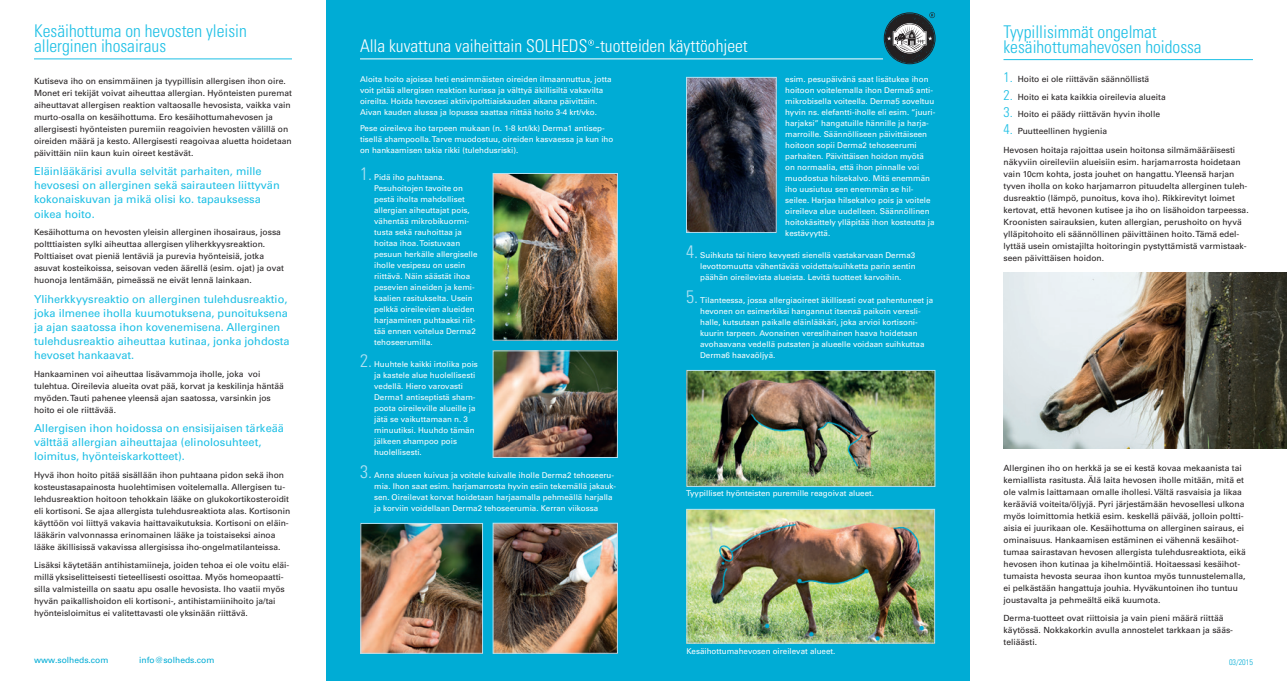
<style>
.page{position:relative;width:1287px;height:681px;background:#fff}
.page>*{position:absolute;margin:0;border:0;box-sizing:border-box;transform-origin:0 0}
.t1{font:300 condensed 18px "Univers LT Std";color:#b2e2f4}
.t2{font:300 condensed 17.5px/15px "Univers LT Std";color:#1cbfe5}
.t3{font:300 condensed 17.5px "Univers LT Std";color:#fff}
.t4{font:11px/14px "Univers LT Pro 55 Roman";color:#1cbfe5}
.t5{font:8.5px/12px "Univers LT Pro 55 Roman";color:#231f20}
.t6{font:8.5px "Univers LT Pro 55 Roman";color:#00acd5}
.t7{font:8px/11px "Univers LT Pro 55 Roman";color:#fff}
.t8{font:300 condensed 8px "Univers LT Std";color:#00acd5}
.s1{font-family:"Univers LT Std";font-weight:300;font-stretch:condensed;font-size:14px;color:#1cbfe5}
</style>
<div class="page">
<div style="left:326px;top:0;width:643px;height:680px;background:#00acd5"></div>
<hr style="left:34px;top:58px;width:258px;height:1px;background:#1cbfe5">
<hr style="left:360px;top:58px;width:523px;height:1px;background:#fff">
<img style="left:495px;top:175px;width:121px;height:163px">
<div style="left:493px;top:173px;width:125px;height:167px;border:1px solid #b2e2f4"></div>
<img style="left:495px;top:352px;width:121px;height:103px">
<div style="left:493px;top:350px;width:125px;height:107px;border:1px solid #b2e2f4"></div>
<img style="left:362px;top:525px;width:119px;height:126px">
<div style="left:360px;top:523px;width:123px;height:130px;border:1px solid #b2e2f4"></div>
<img style="left:495px;top:524px;width:121px;height:127px">
<div style="left:493px;top:522px;width:125px;height:131px;border:1px solid #b2e2f4"></div>
<img style="left:688px;top:510px;width:245px;height:131px">
<div style="left:686px;top:508px;width:249px;height:135px;border:1px solid #b2e2f4"></div>
<img style="left:688px;top:79px;width:87px;height:152px">
<div style="left:686px;top:77px;width:91px;height:156px;border:1px solid #b2e2f4"></div>
<img style="left:688px;top:372px;width:245px;height:112px">
<div style="left:686px;top:370px;width:249px;height:116px;border:1px solid #b2e2f4"></div>
<hr style="left:1003px;top:59px;width:250px;height:1px;background:#1cbfe5">
<img style="left:1003px;top:273px;width:284px;height:175px">
<svg style="left:885px;top:12px;width:50px;height:51px"></svg>
<svg style="left:588px;top:40px;width:6px;height:6px"></svg>
<h2 class="t2" style="left:34px;top:23px;width:214px">Kesäihottuma on hevosten yleisin allerginen ihosairaus</h2>
<p class="t5" style="left:34px;top:75px;width:259px">Kutiseva iho on ensimmäinen ja tyypillisin allergisen ihon oire.<br>Monet eri tekijät voivat aiheuttaa allergian. Hyönteisten puremat aiheuttavat allergisen reaktion valtaosalle hevosista, vaikka vain murto-osalla on kesäihottuma. Ero kesäihottumahevosen ja allergisesti hyönteisten puremiin reagoivien hevosten välillä on oireiden määrä ja kesto. Allergisesti reagoivaa aluetta hoidetaan päivittäin niin kaun kuin oireet kestävät.</p>
<p class="t4" style="left:34px;top:164px;width:247px">Eläinlääkärisi avulla selvität parhaiten, mille hevosesi on allerginen sekä sairauteen liittyvän kokonaiskuvan ja mikä olisi ko. tapauksessa oikea hoito.</p>
<p class="t5" style="left:34px;top:226px;width:251px">Kesäihottuma on hevosten yleisin allerginen ihosairaus, jossa poltttiaisten sylki aiheuttaa allergisen yliherkkyysreaktion.<br>Polttiaiset ovat pieniä lentäviä ja purevia hyönteisiä, jotka asuvat kosteikoissa, seisovan veden äärellä (esim. ojat) ja ovat huonoja lentämään, pimeässä ne eivät lennä lainkaan.</p>
<p class="t4" style="left:34px;top:292px;width:257px">Yliherkkyysreaktio on allerginen tulehdusreaktio, joka ilmenee iholla kuumotuksena, punoituksena ja ajan saatossa ihon kovenemisena. Allerginen tulehdusreaktio aiheuttaa kutinaa, jonka johdosta hevoset hankaavat.</p>
<p class="t5" style="left:34px;top:367px;width:251px">Hankaaminen voi aiheuttaa lisävammoja iholle, joka voi tulehtua. Oireilevia alueita ovat pää, korvat ja keskilinja häntää myöden. Tauti pahenee yleensä ajan saatossa, varsinkin jos hoito ei ole riittävää.</p>
<p class="t4" style="left:34px;top:421px;width:252px">Allergisen ihon hoidossa on ensisijaisen tärkeää välttää allergian aiheuttajaa (elinolosuhteet,<br>loi mitus, hyönteiskarkotteet).</p>
<p class="t5" style="left:34px;top:469px;width:258px">Hyvä ihon hoito pitää sisällään ihon puhtaana pidon sekä ihon kosteustasapainosta huolehtimisen voitelemalla. Allergisen tu&shy;lehdusreaktion hoitoon tehokkain lääke on glukokortikosteroidit eli kortisoni. Se ajaa allergista tulehdusreaktiota alas. Kortisonin käyttöön voi liittyä vakavia haittavaikutuksia. Kortisoni on eläin&shy;lääkärin valvonnassa erinomainen lääke ja toistaiseksi ainoa lääke äkillisissä vakavissa allergisissa iho-ongelmatilanteissa.</p>
<p class="t5" style="left:34px;top:558px;width:257px">Lisäksi käytetään antihistamiineja, joiden tehoa ei ole voitu eläi&shy;millä yksiselitteisesti tieteellisesti osoittaa. Myös homeopaatti&shy;silla valmisteilla on saatu apu osalle hevosista. Iho vaatii myös hyvän paikallishoidon eli kortisoni-, antihistamiinihoito ja/tai hyönteisloimitus ei valitettavasti ole yksinään riittävä.</p>
<h2 class="t3" style="left:360px;top:36px;width:389px">Alla kuvattuna vaiheittain SOLHEDS -tuotteiden käyttöohjeet</h2>
<p class="t7" style="left:360px;top:73px;width:253px">Aloita hoito ajoissa heti ensimmäisten oireiden ilmaannuttua, jotta voit pitää allergisen reaktion kurissa ja välttyä äkillisiltä vakavilta oireilta. Hoida hevosesi aktiivipolttiaiskauden aikana päivittäin.<br>Aivan kauden alussa ja lopussa saattaa riittää hoito 3-4 krt/vko.</p>
<p class="t7" style="left:360px;top:123px;width:255px">Pese oireileva iho tarpeen mukaan (n. 1-8 krt/kk) Derma1 antisep&shy;tisellä shampoolla. Tarve muodostuu, oireiden kasvaessa ja kun iho on hankaamisen takia rikki (tulehdusriski).</p>
<h1 class="t1" style="left:360px;top:162px;width:13px">1.</h1>
<p class="t7" style="left:374px;top:171px;width:105px">Pidä iho puhtaana.<br>Pesuhoitojen tavoite on pestä iholta mahdolliset allergian aiheuttajat pois, vähentää mikrobikuormi&shy;tusta sekä rauhoittaa ja hoitaa ihoa. Toistuvaan pesuun herkälle allergiselle iholle vesipesu on usein riittävä. Näin säästät ihoa pesevien aineiden ja kemi&shy;kaalien rasitukselta. Usein pelkkä oireilevien alueiden harjaaminen puhtaaksi riit&shy;tää ennen voitelua Derma2 tehoseerumilla.</p>
<h1 class="t1" style="left:360px;top:350px;width:13px">2.</h1>
<p class="t7" style="left:374px;top:359px;width:105px">Huuhtele kaikki irtolika pois ja kastele alue huolellisesti vedellä. Hiero varovasti<br>Derma1 antiseptistä sham&shy;poota oireileville alueille ja jätä se vaikuttamaan n. 3 minuutiksi. Huuhdo tämän jälkeen shampoo pois huolellisesti.</p>
<h1 class="t1" style="left:360px;top:460px;width:13px">3.</h1>
<p class="t7" style="left:374px;top:469px;width:244px">Anna alueen kuivua ja voitele kuivalle iholle Derma2 tehoseeru&shy;mia. Ihon saat esim. harjamarrosta hyvin esiin tekemällä jakauk&shy;sen. Oireilevat korvat hoidetaan harjaamalla pehmeällä harjalla ja korviin voidellaan Derma2 tehoseerumia. Kerran viikossa</p>
<p class="t7" style="left:785px;top:73px;width:152px">esim. pesupäivänä saat lisätukea ihon hoitoon voitelemalla ihon Derma5 anti&shy;mikrobisella voiteella. Derma5 soveltuu hyvin ns. elefantti-iholle eli esim. “juuri&shy;harjaksi” hangatuille hännille ja harja&shy;marroille. Säännölliseen päivittäiseen hoitoon sopii Derma2 tehoseerumi parhaiten. Päivittäisen hoidon myötä on normaalia, että ihon pinnalle voi muodostua hilsekalvo. Mitä enemmän iho uusiutuu sen enemmän se hil&shy;seilee. Harjaa hilsekalvo pois ja voitele oireileva alue uudelleen. Säännöllinen hoitokäsittely ylläpitää ihon kosteutta ja kestävyyttä.</p>
<h1 class="t1" style="left:686px;top:241px;width:13px">4.</h1>
<p class="t7" style="left:700px;top:250px;width:217px;text-align:justify">Suihkuta tai hiero kevyesti sienellä vastakarvaan Derma3 levottomuutta vähentävää voidetta/suihketta parin sentin päähän oireilevista alueista. Levitä tuotteet karvoihin.</p>
<h1 class="t1" style="left:686px;top:285px;width:13px">5.</h1>
<p class="t7" style="left:700px;top:294px;width:234px">Tilanteessa, jossa allergiaoireet äkillisesti ovat pahentuneet ja hevonen on esimerkiksi hangannut itsensä paikoin veresli&shy;halle, kutsutaan paikalle eläinlääkäri, joka arvioi kortisoni&shy;kuurin tarpeen. Avonainen vereslihainen haava hoidetaan avohaavana vedellä putsaten ja alueelle voidaan suihkuttaa Derma6 haavaöljyä.</p>
<p class="t7" style="left:686px;top:487px;width:190px">Tyypilliset hyönteisten puremille reagoivat alueet.</p>
<p class="t7" style="left:686px;top:645px;width:151px">Kesäihottumahevosen oireilevat alueet.</p>
<h2 class="t2" style="left:1003px;top:24px;width:200px">Tyypillisimmät ongelmat kesäihottumahevosen hoidossa</h2>
<p class="t5" style="left:1003px;top:73px;width:147px"><span class="s1">1.</span> Hoito ei ole riittävän säännöllistä</p>
<p class="t5" style="left:1003px;top:90px;width:164px"><span class="s1">2.</span> Hoito ei kata kaikkia oireilevia alueita</p>
<p class="t5" style="left:1003px;top:107px;width:158px"><span class="s1">3.</span> Hoito ei päädy riittävän hyvin iholle</p>
<p class="t5" style="left:1003px;top:125px;width:105px"><span class="s1">4.</span> Puutteellinen hygienia</p>
<p class="t5" style="left:1003px;top:144px;width:247px">Hevosen hoitaja rajoittaa usein hoitonsa silmämääräisesti näkyviin oireileviin alueisiin esim. harjamarrosta hoidetaan vain 10cm kohta, josta jouhet on hangattu. Yleensä harjan tyven iholla on koko harjamarron pituudelta allerginen tuleh&shy;dusreaktio (lämpö, punoitus, kova iho). Rikkirevityt loimet kertovat, että hevonen kutisee ja iho on lisähoidon tarpeessa.<br>Kroonisten sairauksien, kuten allergian, perushoito on hyvä ylläpitohoito eli säännöllinen päivittäinen hoito. Tämä edel&shy;lyttää usein omistajilta hoitoringin pystyttämistä varmistaak&shy;seen päivittäisen hoidon.</p>
<p class="t5" style="left:1003px;top:461px;width:244px">Allerginen iho on herkkä ja se ei kestä kovaa mekaanista tai kemiallista rasitusta. Älä laita hevosen iholle mitään, mitä et ole valmis laittamaan omalle ihollesi. Vältä rasvaisia ja likaa kerääviä voiteita/öljyjä. Pyri järjestämään hevosellesi ulkona myös loimittomia hetkiä esim. keskellä päivää, jolloin poltti&shy;aisia ei juurikaan ole. Kesäihottuma on allerginen sairaus, ei ominaisuus. Hankaamisen estäminen ei vähennä kesäihot&shy;tumaa sairastavan hevosen allergista tulehdusreaktiota, eikä hevosen ihon kutinaa ja kihelmöintiä. Hoitaessasi kesäihot&shy;tumaista hevosta seuraa ihon kuntoa myös tunnustelemalla, ei pelkästään hangattuja jouhia. Hyväkuntoinen iho tuntuu joustavalta ja pehmeältä eikä kuumota.</p>
<p class="t5" style="left:1003px;top:611px;width:231px">Derma-tuotteet ovat riittoisia ja vain pieni määrä riittää käytössä. Nokkakorkin avulla annostelet tarkkaan ja sääs&shy;teliäästi.</p>
<p class="t6" style="left:34px;top:655px;width:76px">www.solheds.com</p>
<p class="t6" style="left:139px;top:655px;width:77px">info@solheds.com</p>
<p class="t8" style="left:1229px;top:657px;width:25px">03/2015</p>
</div>
